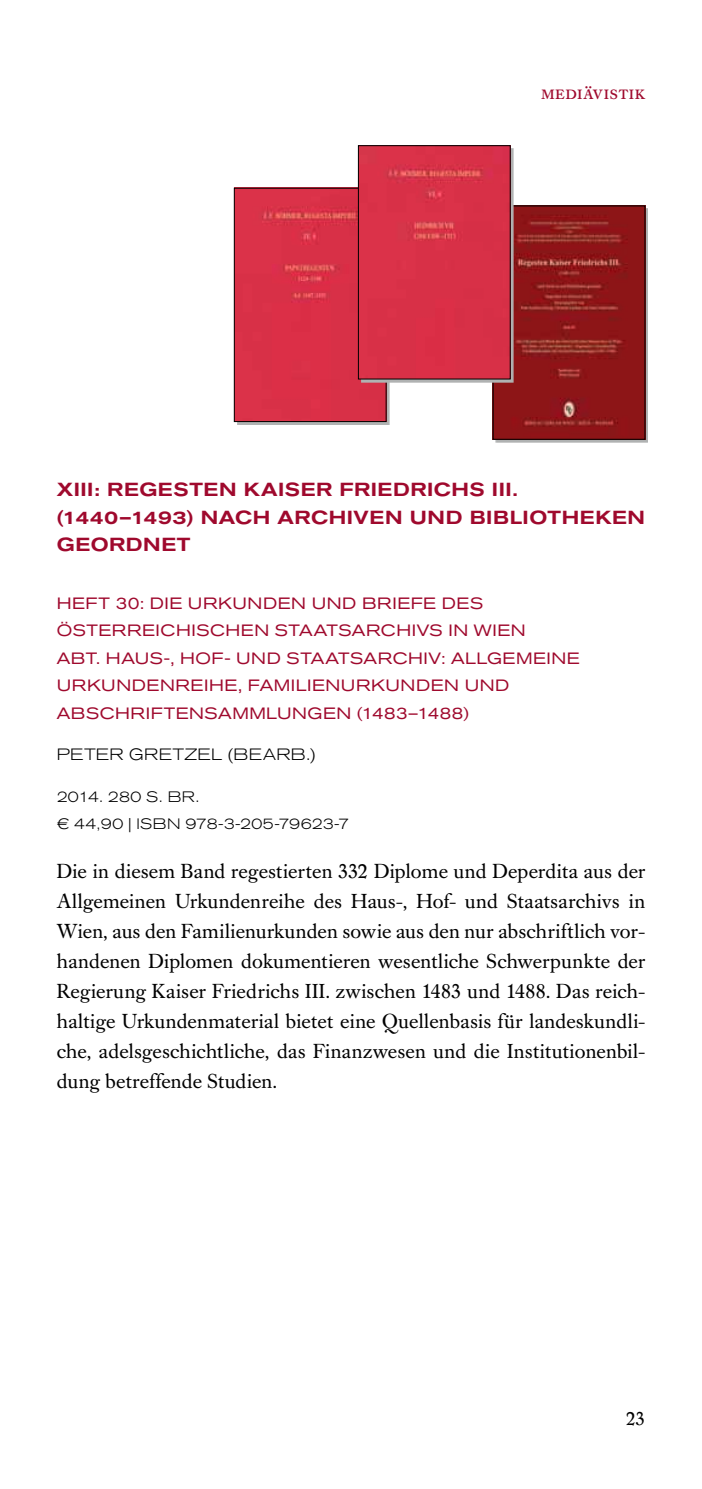
<style>
.page{position:relative;width:702px;height:1489px;background:#fff}
.page>*{position:absolute;margin:0;border:0;box-sizing:border-box;transform-origin:0 0}
.t1{font:20px/30px "Caslon Buch BQ";letter-spacing:.015em;color:#000;text-align:justify}
.t2{font:20px "Caslon Buch Expert BQ";letter-spacing:.025em;color:#9f092d}
.t3{font:500 expanded 18.75px/27.5px "Akzidenz Grotesk BQ";letter-spacing:.03em;color:#9f092d}
.t4{font:18.75px "Caslon Book BE";color:#000}
.t5{font:expanded 16.25px/27.5px "Akzidenz Grotesk BQ";letter-spacing:.035em;color:#9f092d}
.t6{font:300 expanded 16.25px "Akzidenz Grotesk BQ";letter-spacing:.025em;color:#000}
.t7{font:300 expanded 15px/27.5px "Akzidenz Grotesk BQ";letter-spacing:.005em;color:#000}
</style>
<div class="page">
<svg style="left:495px;top:208px;width:153px;height:234px;background:#7e5050"></svg>
<img style="left:495px;top:208px;width:148px;height:229px">
<img style="left:236px;top:190px;width:148px;height:230px">
<div style="left:234px;top:188px;width:152px;height:234px;border:1px solid #000"></div>
<div style="left:361px;top:148px;width:152px;height:234px;background:linear-gradient(to right,#b0b2b2,#b0b2b2)"></div>
<div style="left:360px;top:147px;width:148px;height:230px;background:#d83047"></div>
<div style="left:358px;top:145px;width:152px;height:234px;border:1px solid #000"></div>
<p class="t2" style="left:541px;top:80px;width:106px">mediävistik</p>
<p class="t3" style="left:57px;top:476px;width:590px">XIII : REGESTEN KAISER FRIEDRICHS III . (1440–1493) NACH ARCHIVEN UND BIBLIOTHEKEN<br>GEORDNET</p>
<p class="t5" style="left:57px;top:589px;width:524px">H EFT 30: DIE U RKUNDEN UND BRIEFE DES ÖSTERREICHISCHEN STAATSARCHIVS IN WIEN<br>ABT. HAUS-, H OF- UND STAATSARCHIV: ALLGEM EINE URKUNDENREIHE, FAMILIENURKUNDEN UND ABSCHRIFTENSAMM LUNGEN (1483–1488)</p>
<p class="t6" style="left:57px;top:745px;width:260px">PETER GRETZEL (BEARB.)</p>
<p class="t7" style="left:57px;top:782px;width:144px">2014. 280 S. BR. € 44,90 | ISB</p>
<p class="t7" style="left:167px;top:810px;width:183px">N 978-3-205-79623-7</p>
<p class="t1" style="left:57px;top:856px;width:590px">Die in diesem Band regestierten 332 Diplome und Deperdita aus der Allgemeinen Urkundenreihe des Haus-, Hof- und Staatsarchivs in Wien, aus den Familienurkunden sowie aus den nur abschriftlich vor&shy;handenen Diplomen dokumentieren wesentliche Schwerpunkte der Regierung Kaiser Friedrichs III. zwischen 1483 und 1488. Das reich&shy;haltige Urkundenmaterial bietet eine Quellenbasis für landeskundli&shy;che, adelsgeschichtliche, das Finanzwesen und die Institutionenbil&shy;dung betreffende Studien.</p>
<p class="t4" style="left:626px;top:1407px;width:20px">23</p>
</div>
